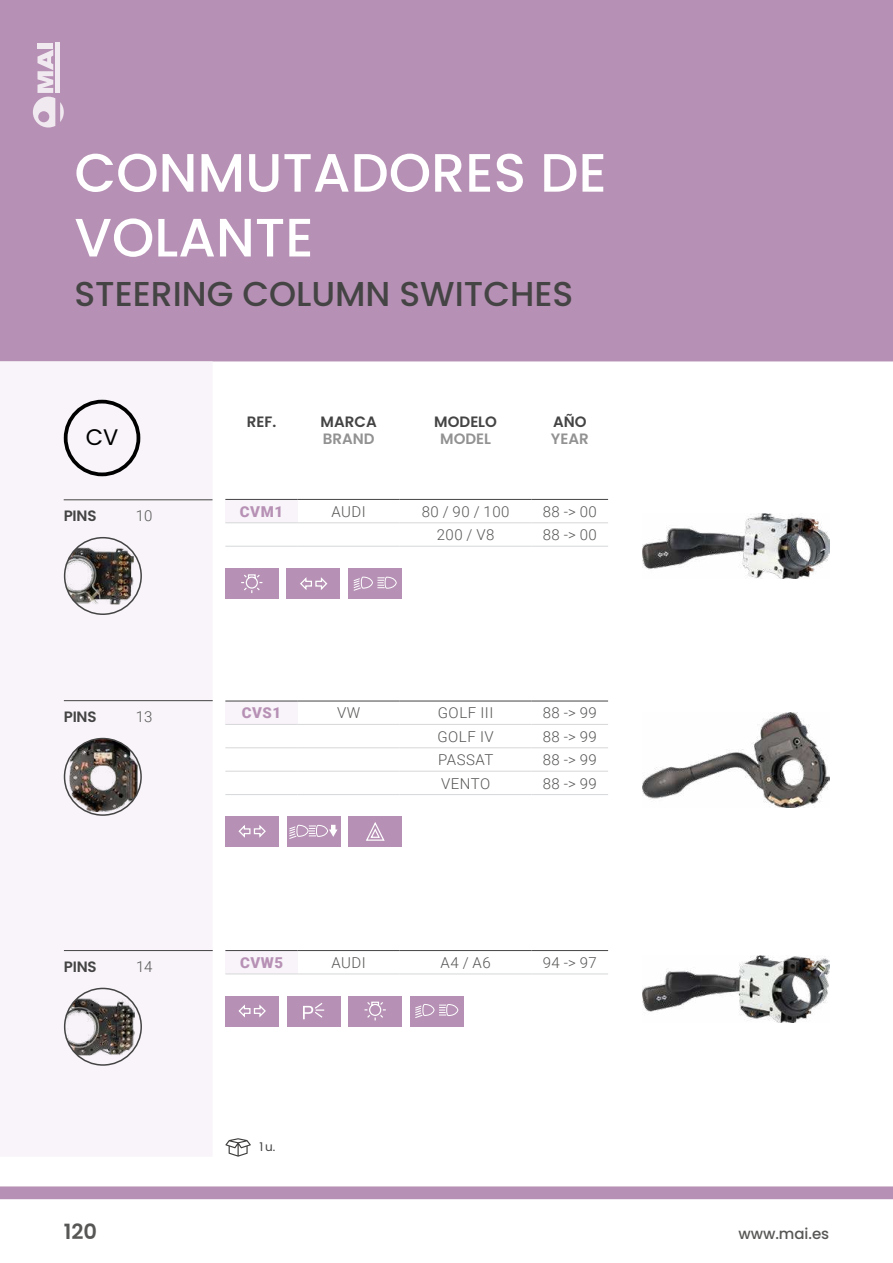
<style>
.page{position:relative;width:893px;height:1263px;background:#fff}
.page>*{position:absolute;margin:0;border:0;box-sizing:border-box;transform-origin:0 0}
.t1{font:500 54px/64.8px "Poppins";color:#fff}
.t2{font:500 34.5px "Poppins";color:#454444}
.t3{font:22.5px "Poppins";color:#000}
.t4{font:600 21px "Poppins";color:#575756}
.t5{font:300 15px "Roboto";letter-spacing:.035em;color:#575756}
.t6{font:600 15px "Poppins";color:#454444}
.t7{font:600 15px "Poppins";color:#929292}
.t8{font:900 15px "Roboto";letter-spacing:.035em;color:#b791b5}
.t9{font:500 15px "Poppins";letter-spacing:-.005em;color:#575756}
.t10{font:12px "Poppins";color:#454444}
</style>
<div class="page">
<div style="left:0;top:0;width:893px;height:361px;background:#b791b5"></div>
<svg style="left:0;top:1186px;width:893px;height:13px;background:#b994b7"></svg>
<div style="left:55px;top:43px;width:5px;height:50px;background:#f0e9f0"></div>
<div style="left:38px;top:43px;width:15px;height:5px;background:#f0e9f0"></div>
<svg style="left:33px;top:50px;width:31px;height:78px;background:#d3bdd2"></svg>
<div style="left:0;top:361px;width:213px;height:795px;background:#f8f4f9"></div>
<div style="left:225px;top:950px;width:73px;height:24px;background:#f8f4f9"></div>
<hr style="left:225px;top:973px;width:73px;height:1px;background:#d6d7d8">
<hr style="left:298px;top:973px;width:102px;height:1px;background:#d6d7d8">
<hr style="left:400px;top:973px;width:132px;height:1px;background:#d6d7d8">
<hr style="left:532px;top:973px;width:76px;height:1px;background:#d6d7d8">
<hr style="left:225px;top:950px;width:73px;height:1px;background:#454444">
<hr style="left:298px;top:950px;width:102px;height:1px;background:#454444">
<hr style="left:400px;top:950px;width:132px;height:1px;background:#454444">
<hr style="left:532px;top:950px;width:76px;height:1px;background:#454444">
<div style="left:225px;top:995px;width:54px;height:31px;background:#b691b5"></div>
<svg style="left:238px;top:1004px;width:28px;height:14px"></svg>
<hr style="left:64px;top:950px;width:149px;height:1px;background:#454444">
<div style="left:410px;top:995px;width:53px;height:31px;background:#b691b5"></div>
<svg style="left:415px;top:1004px;width:43px;height:14px"></svg>
<div style="left:287px;top:995px;width:53px;height:31px;background:#b691b5"></div>
<svg style="left:303px;top:1003px;width:22px;height:16px"></svg>
<hr style="left:64px;top:499px;width:149px;height:1px;background:#454444">
<div style="left:287px;top:568px;width:53px;height:31px;background:#b691b5"></div>
<svg style="left:300px;top:577px;width:28px;height:13px"></svg>
<div style="left:349px;top:568px;width:53px;height:31px;background:#b691b5"></div>
<svg style="left:353px;top:576px;width:44px;height:15px"></svg>
<div style="left:225px;top:568px;width:53px;height:31px;background:#b691b5"></div>
<svg style="left:241px;top:574px;width:22px;height:19px"></svg>
<div style="left:225px;top:499px;width:73px;height:24px;background:#f8f4f9"></div>
<hr style="left:225px;top:546px;width:73px;height:1px;background:#d6d7d8">
<hr style="left:298px;top:546px;width:102px;height:1px;background:#d6d7d8">
<hr style="left:400px;top:546px;width:132px;height:1px;background:#d6d7d8">
<hr style="left:532px;top:546px;width:76px;height:1px;background:#d6d7d8">
<hr style="left:225px;top:499px;width:73px;height:1px;background:#454444">
<hr style="left:298px;top:499px;width:102px;height:1px;background:#454444">
<hr style="left:400px;top:499px;width:132px;height:1px;background:#454444">
<hr style="left:532px;top:499px;width:76px;height:1px;background:#454444">
<hr style="left:225px;top:522px;width:73px;height:1px;background:#d6d7d8">
<hr style="left:298px;top:522px;width:102px;height:1px;background:#d6d7d8">
<hr style="left:400px;top:522px;width:132px;height:1px;background:#d6d7d8">
<hr style="left:532px;top:522px;width:76px;height:1px;background:#d6d7d8">
<div style="left:349px;top:995px;width:53px;height:31px;background:#b691b5"></div>
<svg style="left:364px;top:1001px;width:22px;height:20px"></svg>
<img style="left:642px;top:514px;width:187px;height:64px">
<img style="left:642px;top:956px;width:187px;height:67px">
<img style="left:642px;top:713px;width:187px;height:95px">
<img style="left:65px;top:547px;width:69px;height:57px">
<div style="left:64px;top:537px;width:78px;height:78px;border:2px solid #454444;border-radius:50%"></div>
<img style="left:69px;top:738px;width:69px;height:74px">
<div style="left:64px;top:738px;width:78px;height:78px;border:2px solid #454444;border-radius:50%"></div>
<img style="left:65px;top:998px;width:70px;height:57px">
<div style="left:64px;top:988px;width:78px;height:78px;border:2px solid #454444;border-radius:50%"></div>
<div style="left:225px;top:701px;width:73px;height:23px;background:#f8f4f9"></div>
<hr style="left:225px;top:747px;width:73px;height:1px;background:#d6d7d8">
<hr style="left:298px;top:747px;width:102px;height:1px;background:#d6d7d8">
<hr style="left:400px;top:747px;width:132px;height:1px;background:#d6d7d8">
<hr style="left:532px;top:747px;width:76px;height:1px;background:#d6d7d8">
<hr style="left:225px;top:771px;width:73px;height:1px;background:#d6d7d8">
<hr style="left:298px;top:771px;width:102px;height:1px;background:#d6d7d8">
<hr style="left:400px;top:771px;width:132px;height:1px;background:#d6d7d8">
<hr style="left:532px;top:771px;width:76px;height:1px;background:#d6d7d8">
<hr style="left:225px;top:794px;width:73px;height:1px;background:#d6d7d8">
<hr style="left:298px;top:794px;width:102px;height:1px;background:#d6d7d8">
<hr style="left:400px;top:794px;width:132px;height:1px;background:#d6d7d8">
<hr style="left:532px;top:794px;width:76px;height:1px;background:#d6d7d8">
<hr style="left:225px;top:724px;width:73px;height:1px;background:#d6d7d8">
<hr style="left:298px;top:724px;width:102px;height:1px;background:#d6d7d8">
<hr style="left:400px;top:724px;width:132px;height:1px;background:#d6d7d8">
<hr style="left:532px;top:724px;width:76px;height:1px;background:#d6d7d8">
<hr style="left:225px;top:701px;width:73px;height:1px;background:#454444">
<hr style="left:298px;top:701px;width:102px;height:1px;background:#454444">
<hr style="left:400px;top:701px;width:132px;height:1px;background:#454444">
<hr style="left:532px;top:701px;width:76px;height:1px;background:#454444">
<div style="left:225px;top:816px;width:54px;height:31px;background:#b691b5"></div>
<svg style="left:238px;top:825px;width:28px;height:13px"></svg>
<div style="left:287px;top:816px;width:53px;height:31px;background:#b691b5"></div>
<svg style="left:289px;top:825px;width:48px;height:14px"></svg>
<div style="left:349px;top:816px;width:53px;height:31px;background:#b691b5"></div>
<svg style="left:366px;top:822px;width:19px;height:19px"></svg>
<hr style="left:64px;top:700px;width:149px;height:1px;background:#454444">
<svg style="left:225px;top:1138px;width:26px;height:19px"></svg>
<div style="left:64px;top:400px;width:76px;height:76px;border:4px solid #000;border-radius:50%"></div>
<h1 class="t1" style="left:74px;top:141px;width:534px">CONMUTADORES DE<br>VOLANTE</h1>
<h2 class="t2" style="left:74px;top:274px;width:500px">STEERING COLUMN SWITCHES</h2>
<h3 class="t3" style="left:86px;top:424px;width:34px">CV</h3>
<p class="t6" style="left:64px;top:507px;width:34px">PINS</p>
<p class="t5" style="left:136px;top:506px;width:18px">10</p>
<p class="t6" style="left:64px;top:708px;width:34px">PINS</p>
<p class="t5" style="left:136px;top:706px;width:18px">13</p>
<p class="t6" style="left:247px;top:413px;width:31px">REF.</p>
<p class="t6" style="left:321px;top:413px;width:58px">MARCA</p>
<p class="t7" style="left:323px;top:430px;width:53px">BRAND</p>
<p class="t6" style="left:434px;top:413px;width:64px">MODELO</p>
<p class="t7" style="left:440px;top:430px;width:52px">MODEL</p>
<p class="t6" style="left:553px;top:413px;width:35px">AÑO</p>
<p class="t7" style="left:551px;top:430px;width:39px">YEAR</p>
<p class="t8" style="left:240px;top:501px;width:45px">CVM1</p>
<p class="t5" style="left:331px;top:501px;width:36px">AUDI</p>
<p class="t5" style="left:422px;top:501px;width:89px">80 / 90 / 100</p>
<p class="t5" style="left:543px;top:501px;width:56px">88 -&gt; 00</p>
<p class="t5" style="left:437px;top:524px;width:59px">200 / V8</p>
<p class="t5" style="left:543px;top:524px;width:56px">88 -&gt; 00</p>
<p class="t8" style="left:242px;top:702px;width:41px">CVS1</p>
<p class="t5" style="left:337px;top:702px;width:25px">VW</p>
<p class="t5" style="left:438px;top:702px;width:57px">GOLF III</p>
<p class="t5" style="left:543px;top:702px;width:56px">88 -&gt; 99</p>
<p class="t5" style="left:437px;top:726px;width:58px">GOLF IV</p>
<p class="t5" style="left:543px;top:726px;width:56px">88 -&gt; 99</p>
<p class="t5" style="left:438px;top:749px;width:57px">PASSAT</p>
<p class="t5" style="left:543px;top:749px;width:56px">88 -&gt; 99</p>
<p class="t5" style="left:441px;top:773px;width:51px">VENTO</p>
<p class="t5" style="left:543px;top:773px;width:56px">88 -&gt; 99</p>
<p class="t6" style="left:64px;top:958px;width:34px">PINS</p>
<p class="t8" style="left:240px;top:952px;width:45px">CVW5</p>
<p class="t5" style="left:331px;top:952px;width:36px">AUDI</p>
<p class="t5" style="left:441px;top:952px;width:52px">A4 / A6</p>
<p class="t5" style="left:543px;top:952px;width:56px">94 -&gt; 97</p>
<p class="t5" style="left:136px;top:956px;width:18px">14</p>
<p class="t10" style="left:259px;top:1140px;width:18px">1 u.</p>
<h3 class="t4" style="left:64px;top:1219px;width:35px">120</h3>
<p class="t9" style="left:738px;top:1225px;width:92px">www.mai.es</p>
</div>
